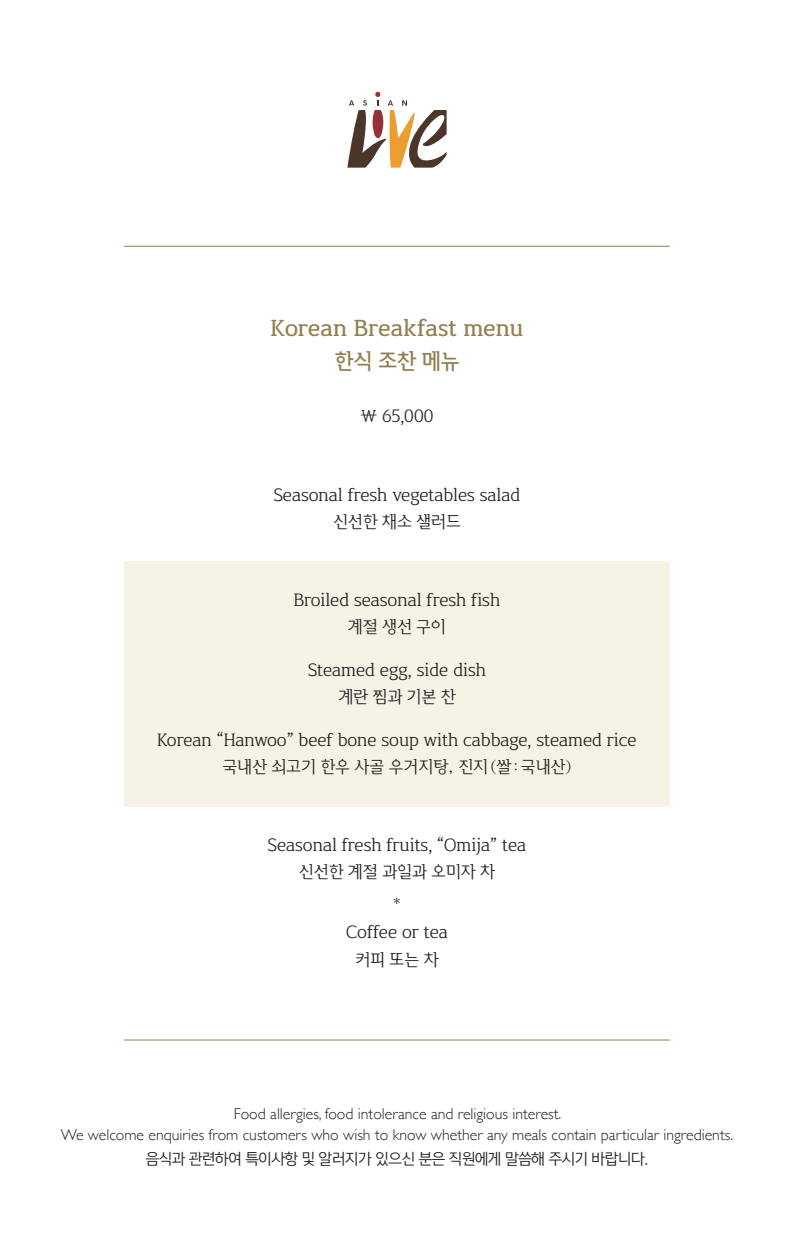
<style>
.page{position:relative;width:794px;height:1241px;background:#fff}
.page>*{position:absolute;margin:0;border:0;box-sizing:border-box;transform-origin:0 0}
.t1{font:700 22.75px "Daehan";letter-spacing:-.005em;color:#938052}
.t2{font:22.75px "San Ig M";color:#938052}
.t3{font:17.5px "Daehan";color:#231f20}
.t4{font:17.5px "San Ig L";color:#231f20}
.t5{font:300 15.75px "Gill Sans";color:#231f20}
.t6{font:14.88px "Yoon Gothic Std 740";letter-spacing:-.02em;color:#231f20}
</style>
<div class="page">
<div style="left:124px;top:561px;width:546px;height:246px;background:#f6f2e6"></div>
<hr style="left:124px;top:246px;width:546px;height:1px;background:#938052">
<hr style="left:124px;top:1039px;width:546px;height:1px;background:#938052">
<svg style="left:347px;top:92px;width:99px;height:76px"></svg>
<p class="t1" style="left:270px;top:315px;width:254px">Korean Breakfast menu</p>
<p class="t2" style="left:334px;top:349px;width:127px">한식 조찬 메뉴</p>
<p class="t3" style="left:360px;top:406px;width:74px">\ 65,000</p>
<p class="t3" style="left:274px;top:484px;width:248px">Seasonal fresh vegetables salad</p>
<p class="t4" style="left:333px;top:512px;width:129px">신선한 채소 샐러드</p>
<p class="t3" style="left:294px;top:589px;width:208px">Broiled seasonal fresh fish</p>
<p class="t4" style="left:348px;top:617px;width:99px">계절 생선 구이</p>
<p class="t3" style="left:308px;top:659px;width:179px">Steamed egg, side dish</p>
<p class="t4" style="left:338px;top:687px;width:119px">계란 찜과 기본 찬</p>
<p class="t3" style="left:157px;top:729px;width:481px">Korean “Hanwoo” beef bone soup with cabbage, steamed rice</p>
<p class="t4" style="left:222px;top:757px;width:351px">국내산 쇠고기 한우 사골 우거지탕, 진지(쌀:국내산)</p>
<p class="t3" style="left:268px;top:834px;width:260px">Seasonal fresh fruits, “Omija” tea</p>
<p class="t4" style="left:299px;top:862px;width:198px">신선한 계절 과일과 오미자 차</p>
<p class="t4" style="left:393px;top:895px;width:10px">*</p>
<p class="t3" style="left:346px;top:922px;width:103px">Coffee or tea</p>
<p class="t4" style="left:355px;top:949px;width:85px">커피 또는 차</p>
<p class="t5" style="left:234px;top:1101px;width:329px">Food allergies, food intolerance and religious interest.</p>
<p class="t5" style="left:61px;top:1122px;width:673px">We welcome enquiries from customers who wish to know whether any meals contain particular ingredients.</p>
<p class="t6" style="left:146px;top:1149px;width:504px">음식과 관련하여 특이사항 및 알러지가 있으신 분은 직원에게 말씀해 주시기 바랍니다.</p>
</div>
